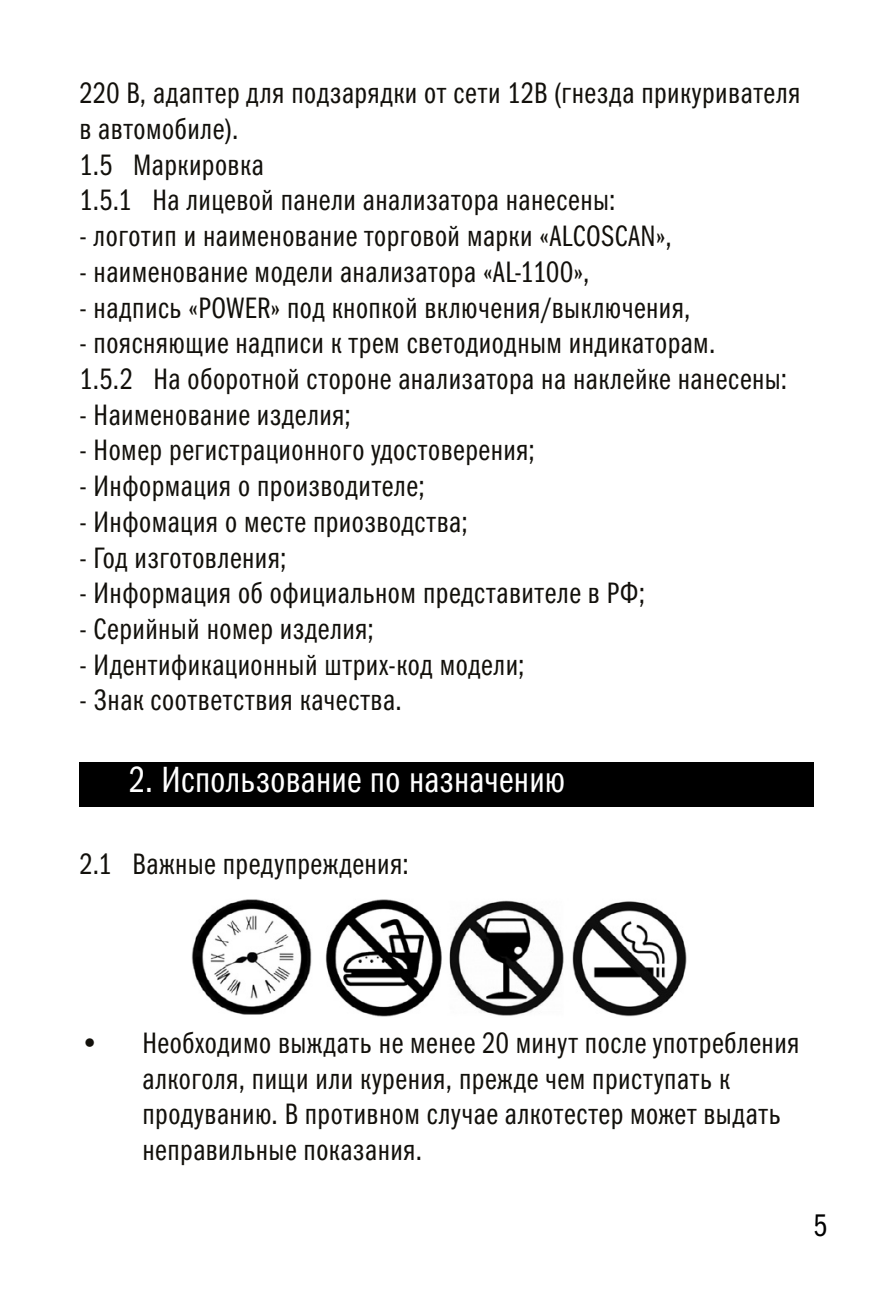
<style>
.page{position:relative;width:893px;height:1290px;background:#fff}
.page>*{position:absolute;margin:0;border:0;box-sizing:border-box;transform-origin:0 0}
.t1{font:36.75px "Franklin Gothic Book Cmp C";letter-spacing:.005em;color:#fff}
.t2{font:31.5px "Franklin Gothic Book Cmp C";color:#000}
.t3{font:29.75px/35.7px "Franklin Gothic Book Cmp C";letter-spacing:.02em;color:#12100b}
</style>
<div class="page">
<div style="left:79px;top:762px;width:735px;height:45px;background:#000"></div>
<img style="left:191px;top:899px;width:496px;height:118px">
<p class="t3" style="left:79px;top:75px;width:722px">220 В, адаптер для подзарядки от сети 12В (гнезда прикуривателя в автомобиле).<br>1.5 Маркировка<br>1.5.1 На лицевой панели анализатора нанесены:</p>
<p class="t3" style="left:79px;top:218px;width:594px">- логотип и наименование торговой марки «ALCOSCAN»,</p>
<p class="t3" style="left:79px;top:254px;width:512px">- наименование модели анализатора «AL-1100»,</p>
<p class="t3" style="left:79px;top:289px;width:613px">- надпись «POWER» под кнопкой включения/выключения,</p>
<p class="t3" style="left:79px;top:325px;width:709px">- поясняющие надписи к трем светодиодным индикаторам.<br>1.5.2 На оборотной стороне анализатора на наклейке нанесены:</p>
<p class="t3" style="left:79px;top:396px;width:273px">- Наименование изделия;</p>
<p class="t3" style="left:79px;top:432px;width:457px">- Номер регистрационного удостоверения;</p>
<p class="t3" style="left:79px;top:468px;width:347px">- Информация о производителе;</p>
<p class="t3" style="left:79px;top:504px;width:390px">- Инфомация о месте приозводства;</p>
<p class="t3" style="left:79px;top:539px;width:208px">- Год изготовления;</p>
<p class="t3" style="left:79px;top:575px;width:567px">- Информация об официальном представителе в РФ;</p>
<p class="t3" style="left:79px;top:611px;width:296px">- Серийный номер изделия;</p>
<p class="t3" style="left:79px;top:646px;width:447px">- Идентификационный штрих-код модели;</p>
<p class="t3" style="left:79px;top:682px;width:324px">- Знак соответствия качества.</p>
<p class="t1" style="left:129px;top:759px;width:438px">2. Использование по назначению</p>
<p class="t3" style="left:79px;top:846px;width:331px">2.1 Важные предупреждения:</p>
<p class="t3" style="left:142px;top:1025px;width:659px;text-indent:-63px">• Необходимо выждать не менее 20 минут после употребления алкоголя, пищи или курения, прежде чем приступать к продуванию. В противном случае алкотестер может выдать неправильные показания.</p>
<p class="t2" style="left:814px;top:1208px;width:15px">5</p>
</div>
